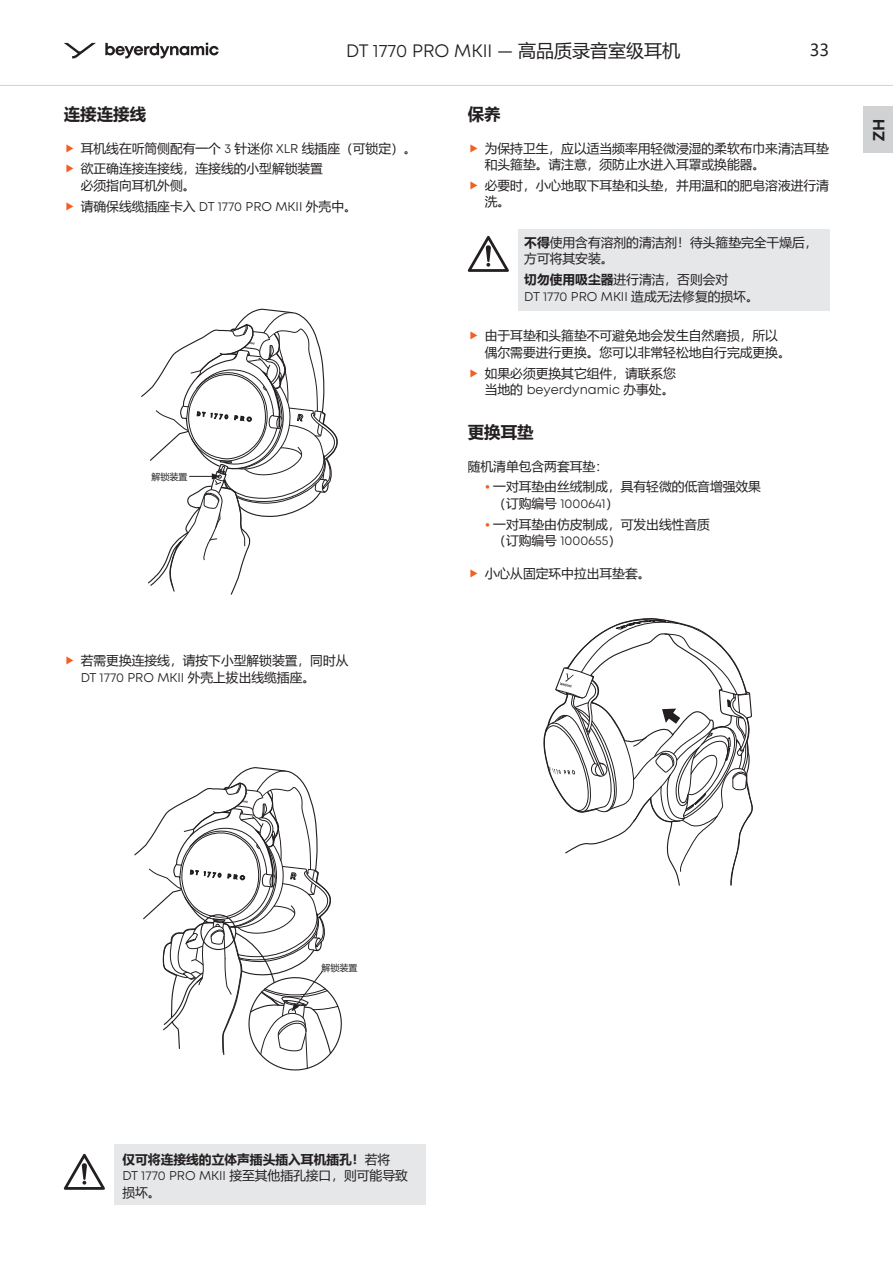
<style>
.page{position:relative;width:893px;height:1263px;background:#fff}
.page>*{position:absolute;margin:0;border:0;box-sizing:border-box;transform-origin:0 0}
.t1{font:18px "Mont";color:#231f20}
.t2{font:700 16.5px "Microsoft Ya Hei";color:#231f20}
.t3{font:16.5px "Microsoft Ya Hei";color:#231f20}
.t4{font:700 15px "Microsoft Ya Hei";color:#231f20}
.t5{font:12.75px/16.5px "Microsoft Ya Hei";color:#231f20}
.t6{font:12.75px "Mont";color:#231f20}
.t7{font:700 12.75px/16.5px "Microsoft Ya Hei";color:#231f20}
.t8{font:9px "Microsoft Ya Hei";color:#231f20}
.s1{font-family:"Microsoft Ya Hei"}
.s2{font-family:"Mont"}
.s3{font-weight:700}
.s4{color:#f25f21}
.s5{font-weight:400}
.s6{font-family:"Mont";font-weight:400}
</style>
<div class="page">
<hr style="left:0;top:85px;width:893px;height:1px;background:#d1d2d4">
<div style="left:863px;top:106px;width:30px;height:47px;background:#d1d2d4"></div>
<svg style="left:64px;top:43px;width:32px;height:15px"></svg>
<svg style="left:105px;top:43px;width:114px;height:15px"></svg>
<div style="left:518px;top:230px;width:311px;height:80px;background:#e6e7e9"></div>
<svg style="left:468px;top:236px;width:41px;height:36px"></svg>
<div style="left:114px;top:1144px;width:311px;height:61px;background:#e6e7e9"></div>
<svg style="left:64px;top:1154px;width:41px;height:36px"></svg>
<svg style="left:543px;top:618px;width:210px;height:268px"></svg>
<svg style="left:141px;top:308px;width:197px;height:287px"></svg>
<svg style="left:134px;top:767px;width:208px;height:304px"></svg>
<h1 class="t1" style="left:346px;top:39px;width:335px">DT 1770 PRO MKII — <span class="s1">高品质录音室级耳机</span></h1>
<p class="t3" style="left:810px;top:39px;width:21px">33</p>
<p class="t2" style="left:64px;top:102px;width:84px">连接连接线</p>
<p class="t5" style="left:81px;top:137px;width:337px;line-height:20.7px">耳机线在听筒侧配有一个 <span class="s2">3</span> 针迷你 <span class="s2">XLR</span> 线插座（可锁定）。欲正确连接连接线，连接线的小型解锁装置</p>
<p class="t5" style="left:81px;top:174px;width:278px;line-height:20.7px">必须指向耳机外侧。<br>请确保线缆插座卡入 <span class="s2">DT 1770 PRO MKII</span> 外壳中。</p>
<p class="t8" style="left:151px;top:470px;width:37px">解锁装置</p>
<p class="t5" style="left:81px;top:652px;width:269px">若需更换连接线，请按下小型解锁装置，同时从</p>
<p class="t6" style="left:81px;top:669px;width:236px">DT 1770 PRO MKII <span class="s1">外壳上拔出线缆插座。</span></p>
<p class="t2" style="left:468px;top:102px;width:34px">保养</p>
<p class="t5" style="left:485px;top:139px;width:346px">为保持卫生，应以适当频率用轻微浸湿的柔软布巾来清洁耳垫和头箍垫。请注意，须防止水进入耳罩或换能器。</p>
<p class="t5" style="left:485px;top:177px;width:346px">必要时，小心地取下耳垫和头垫，并用温和的肥皂溶液进行清洗。</p>
<p class="t5" style="left:524px;top:234px;width:295px"><span class="s3">不得</span>使用含有溶剂的清洁剂！待头箍垫完全干燥后，方可将其安装。</p>
<p class="t5" style="left:524px;top:271px;width:205px"><span class="s3">切勿使用吸尘器</span>进行清洁，否则会对</p>
<p class="t6" style="left:524px;top:288px;width:236px">DT 1770 PRO MKII <span class="s1">造成无法修复的损坏。</span></p>
<p class="t5" style="left:485px;top:327px;width:308px">由于耳垫和头箍垫不可避免地会发生自然磨损，所以偶尔需要进行更换。您可以非常轻松地自行完成更换。</p>
<p class="t5" style="left:485px;top:364px;width:193px">如果必须更换其它组件，请联系您</p>
<p class="t6" style="left:485px;top:381px;width:191px"><span class="s1">当地的</span> beyerdynamic <span class="s1">办事处。</span></p>
<p class="t2" style="left:468px;top:420px;width:67px">更换耳垫</p>
<p class="t5" style="left:468px;top:457px;width:142px">随机清单包含两套耳垫：</p>
<p class="t5" style="left:485px;top:478px;width:278px"><span class="s4">•</span> 一对耳垫由丝绒制成，具有轻微的低音增强效果</p>
<p class="t6" style="left:493px;top:495px;width:127px"><span class="s1">（订购编号</span> 1000641<span class="s1">）</span></p>
<p class="t5" style="left:485px;top:515px;width:227px"><span class="s4">•</span> 一对耳垫由仿皮制成，可发出线性音质</p>
<p class="t6" style="left:493px;top:533px;width:130px"><span class="s1">（订购编号</span> 1000655<span class="s1">）</span></p>
<p class="t5" style="left:485px;top:565px;width:167px">小心从固定环中拉出耳垫套。</p>
<p class="t4" style="left:869px;top:141px;width:24px;rotate:-90deg">ZH</p>
<p class="t8" style="left:322px;top:962px;width:37px">解锁装置</p>
<p class="t7" style="left:122px;top:1150px;width:287px">仅可将连接线的立体声插头插入耳机插孔！<span class="s5">若将<br></span><span class="s6">DT 1770 PRO MKII</span> <span class="s5">接至其他插孔接口，则可能导致损坏。</span></p>
</div>
